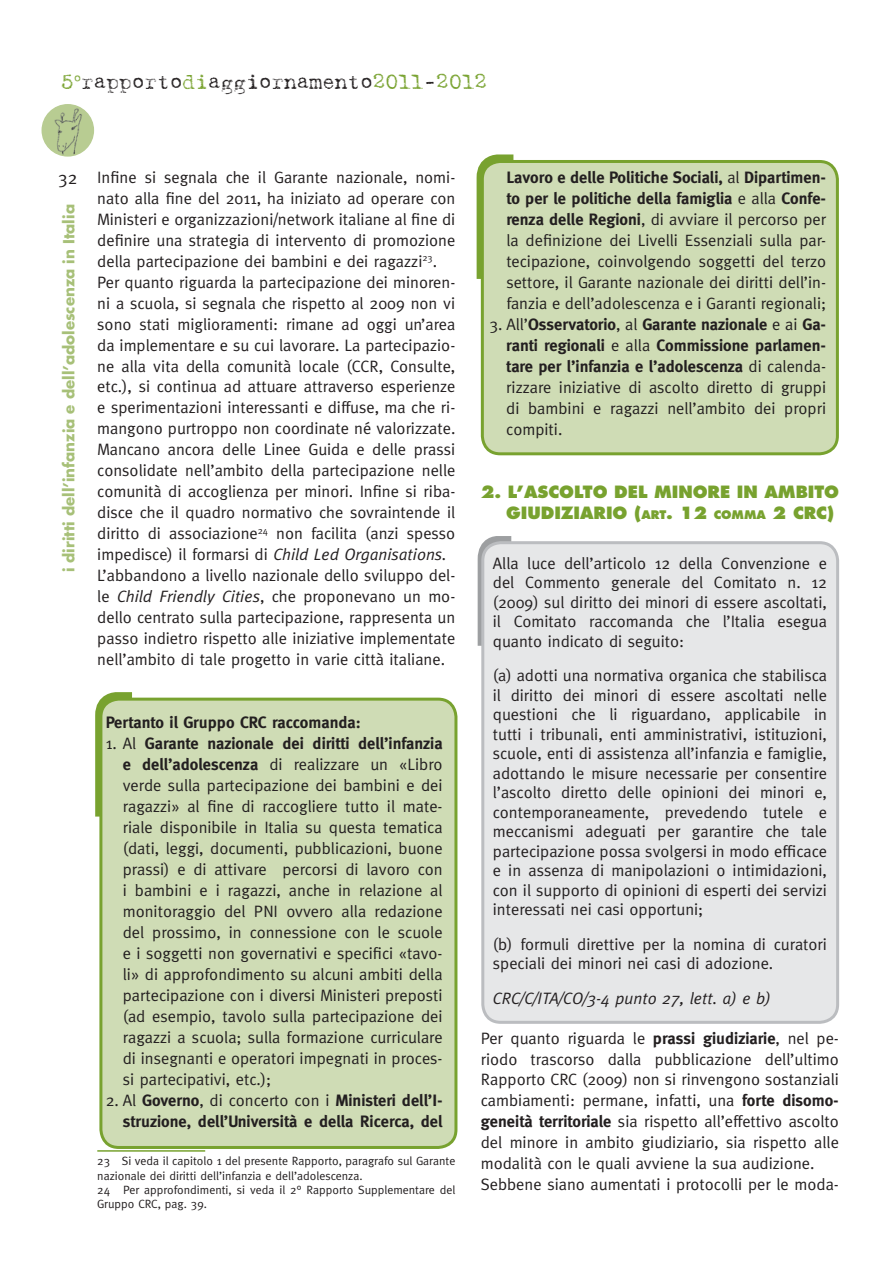
<style>
.page{position:relative;width:893px;height:1263px;background:#fff}
.page>*{position:absolute;margin:0;border:0;box-sizing:border-box;transform-origin:0 0}
.t1{font:21px "Harting";color:#231f20}
.t2{font:18px "Meta";color:#231f20}
.t3{font:16.5px/21px "Meta";color:#231f20;text-align:justify}
.t4{font:700 16.5px/21px "Meta";color:#231f20;text-align:right}
.t5{font:800 16.5px/21px "Futura";letter-spacing:-.005em;color:#78a22f;text-align:right}
.t6{font:italic 16.5px "Meta";color:#231f20}
.t7{font:700 15px "Futura Std";color:#a7c078}
.t8{font:12px/14.4px "Meta";color:#231f20}
.s1{color:#78a22f}
.s2{font-style:italic}
.s3{font-weight:700}
.s4{font-weight:400}
.s5{font-style:inherit}
.s6{font-size:11.55px}
</style>
<div class="page">
<div style="left:42px;top:105px;width:51px;height:51px;background:#b8cc92;border-radius:50%"></div>
<img style="left:47px;top:106px;width:40px;height:49px">
<div style="left:42px;top:104px;width:52px;height:53px;border:1px solid #b8cc92;border-radius:50%"></div>
<svg style="left:95px;top:692px;width:48px;height:125px"></svg>
<div style="left:101px;top:699px;width:355px;height:448px;background:#cfdcb5;border-radius:18px"></div>
<div style="left:99px;top:698px;width:358px;height:451px;border:3px solid #78a22f;border-radius:18px"></div>
<svg style="left:476px;top:154px;width:38px;height:135px"></svg>
<div style="left:482px;top:161px;width:355px;height:293px;background:#cfdcb5;border-radius:18px"></div>
<div style="left:481px;top:160px;width:358px;height:295px;border:3px solid #78a22f;border-radius:18px"></div>
<hr style="left:97px;top:1150px;width:108px;height:2px;background:#78a22f">
<svg style="left:477px;top:536px;width:35px;height:110px"></svg>
<div style="left:483px;top:543px;width:354px;height:479px;background:#e6e7e8;border-radius:18px"></div>
<div style="left:481px;top:541px;width:358px;height:483px;border:3px solid #bbbdc0;border-radius:18px"></div>
<p class="t1" style="left:61px;top:75px;width:427px"><span class="s1">5</span><sup>o</sup>rapporto<span class="s1">di</span>aggiornamento<span class="s1">2011</span>-<span class="s1">2012</span></p>
<p class="t2" style="left:58px;top:171px;width:21px">32</p>
<p class="t7" style="left:61px;top:572px;width:370px;rotate:-90deg">i diritti dell’infanzia e dell’adolescenza in Italia</p>
<p class="t3" style="left:97px;top:168px;width:360px;text-align:left">Infine si segnala che il Garante nazionale, nomi&shy;nato alla fine del 2011, ha iniziato ad operare con Ministeri e organizzazioni/network italiane al fine di definire una strategia di intervento di promozione della partecipazione dei bambini e dei ragazzi<sup>23</sup>.<br>Per quanto riguarda la partecipazione dei minoren&shy;ni a scuola, si segnala che rispetto al 2009 non vi sono stati miglioramenti: rimane ad oggi un’area da implementare e su cui lavorare. La partecipazio&shy;ne alla vita della comunità locale (CCR, Consulte, etc.), si continua ad attuare attraverso esperienze e sperimentazioni interessanti e diffuse, ma che ri&shy;mangono purtroppo non coordinate né valorizzate.<br>Mancano ancora delle Linee Guida e delle prassi consolidate nell’ambito della partecipazione nelle comunità di accoglienza per minori. Infine si riba&shy;disce che il quadro normativo che sovraintende il diritto di associazione<sup>24</sup> non facilita (anzi spesso impedisce) il formarsi di <span class="s2">Child Led Organisations.<br></span>L’abbandono a livello nazionale dello sviluppo del&shy;le <span class="s2">Child Friendly Cities</span>, che proponevano un mo&shy;dello centrato sulla partecipazione, rappresenta un passo indietro rispetto alle iniziative implementate nell’ambito di tale progetto in varie città italiane.</p>
<p class="t4" style="left:106px;top:713px;width:257px">Pertanto il Gruppo CRC raccomanda:</p>
<p class="t3" style="left:123px;top:734px;width:321px;text-indent:-17px">1. Al <span class="s3">Garante nazionale dei diritti dell’infanzia e dell’adolescenza</span> di realizzare un «Libro verde sulla partecipazione dei bambini e dei ragazzi» al fine di raccogliere tutto il mate&shy;riale disponibile in Italia su questa tematica (dati, leggi, documenti, pubblicazioni, buone prassi) e di attivare percorsi di lavoro con i bambini e i ragazzi, anche in relazione al monitoraggio del PNI ovvero alla redazione del prossimo, in connessione con le scuole e i soggetti non governativi e specifici «tavo&shy;li» di approfondimento su alcuni ambiti della partecipazione con i diversi Ministeri preposti (ad esempio, tavolo sulla partecipazione dei ragazzi a scuola; sulla formazione curriculare di insegnanti e operatori impegnati in proces&shy;si partecipativi, etc.);</p>
<p class="t4" style="left:106px;top:1090px;width:338px"><span class="s4">2. Al</span> Governo<span class="s4">, di concerto con i</span> Ministeri dell’I&shy;struzione, dell’Università e della Ricerca, del</p>
<p class="t8" style="left:97px;top:1155px;width:360px">23 Si veda il capitolo 1 del presente Rapporto, paragrafo sul Garante nazionale dei diritti dell’infanzia e dell’adolescenza.<br>24 Per approfondimenti, si veda il 2° Rapporto Supplementare del Gruppo CRC, pag. 39.</p>
<p class="t3" style="left:506px;top:168px;width:321px"><span class="s3">Lavoro e delle Politiche Sociali,</span> al <span class="s3">Dipartimen&shy;to per le politiche della famiglia</span> e alla <span class="s3">Confe&shy;renza delle Regioni</span>, di avviare il percorso per la definizione dei Livelli Essenziali sulla par&shy;tecipazione, coinvolgendo soggetti del terzo settore, il Garante nazionale dei diritti dell’in&shy;fanzia e dell’adolescenza e i Garanti regionali;</p>
<p class="t3" style="left:506px;top:315px;width:321px;text-indent:-17px">3. All’<span class="s3">Osservatorio</span>, al <span class="s3">Garante nazionale</span> e ai <span class="s3">Ga&shy;ranti regionali</span> e alla <span class="s3">Commissione parlamen&shy;tare per l’infanzia e l’adolescenza</span> di calenda&shy;rizzare iniziative di ascolto diretto di gruppi di bambini e ragazzi nell’ambito dei propri compiti.</p>
<p class="t5" style="left:481px;top:483px;width:360px">2. L’ASCOLTO DEL MINORE IN AMBITO<br>GIUDIZIARIO <span class="s5">(</span><span class="s6">ART</span><span class="s5">. 12</span> <span class="s6">COMMA</span> <span class="s5">2 CRC)</span></p>
<p class="t3" style="left:493px;top:555px;width:336px;line-height:19.5px">Alla luce dell’articolo 12 della Convenzione e del Commento generale del Comitato n. 12 (2009) sul diritto dei minori di essere ascoltati, il Comitato raccomanda che l’Italia esegua quanto indicato di seguito:</p>
<p class="t3" style="left:493px;top:667px;width:336px;line-height:19.5px">(a) adotti una normativa organica che stabilisca il diritto dei minori di essere ascoltati nelle questioni che li riguardano, applicabile in tutti i tribunali, enti amministrativi, istituzioni, scuole, enti di assistenza all’infanzia e famiglie, adottando le misure necessarie per consentire l’ascolto diretto delle opinioni dei minori e, contemporaneamente, prevedendo tutele e meccanismi adeguati per garantire che tale partecipazione possa svolgersi in modo efficace e in assenza di manipolazioni o intimidazioni, con il supporto di opinioni di esperti dei servizi interessati nei casi opportuni;</p>
<p class="t3" style="left:493px;top:935px;width:336px;line-height:19.5px">(b) formuli direttive per la nomina di curatori speciali dei minori nei casi di adozione.</p>
<p class="t6" style="left:493px;top:992px;width:279px">CRC/C/ITA/CO/3-4 punto 27, lett. a) e b)</p>
<p class="t3" style="left:481px;top:1029px;width:360px;text-align:left">Per quanto riguarda le <span class="s3">prassi giudiziarie</span>, nel pe&shy;riodo trascorso dalla pubblicazione dell’ultimo Rapporto CRC (2009) non si rinvengono sostanziali cambiamenti: permane, infatti, una <span class="s3">forte disomo&shy;geneità territoriale</span> sia rispetto all’effettivo ascolto del minore in ambito giudiziario, sia rispetto alle modalità con le quali avviene la sua audizione.<br>Sebbene siano aumentati i protocolli per le moda-</p>
</div>
